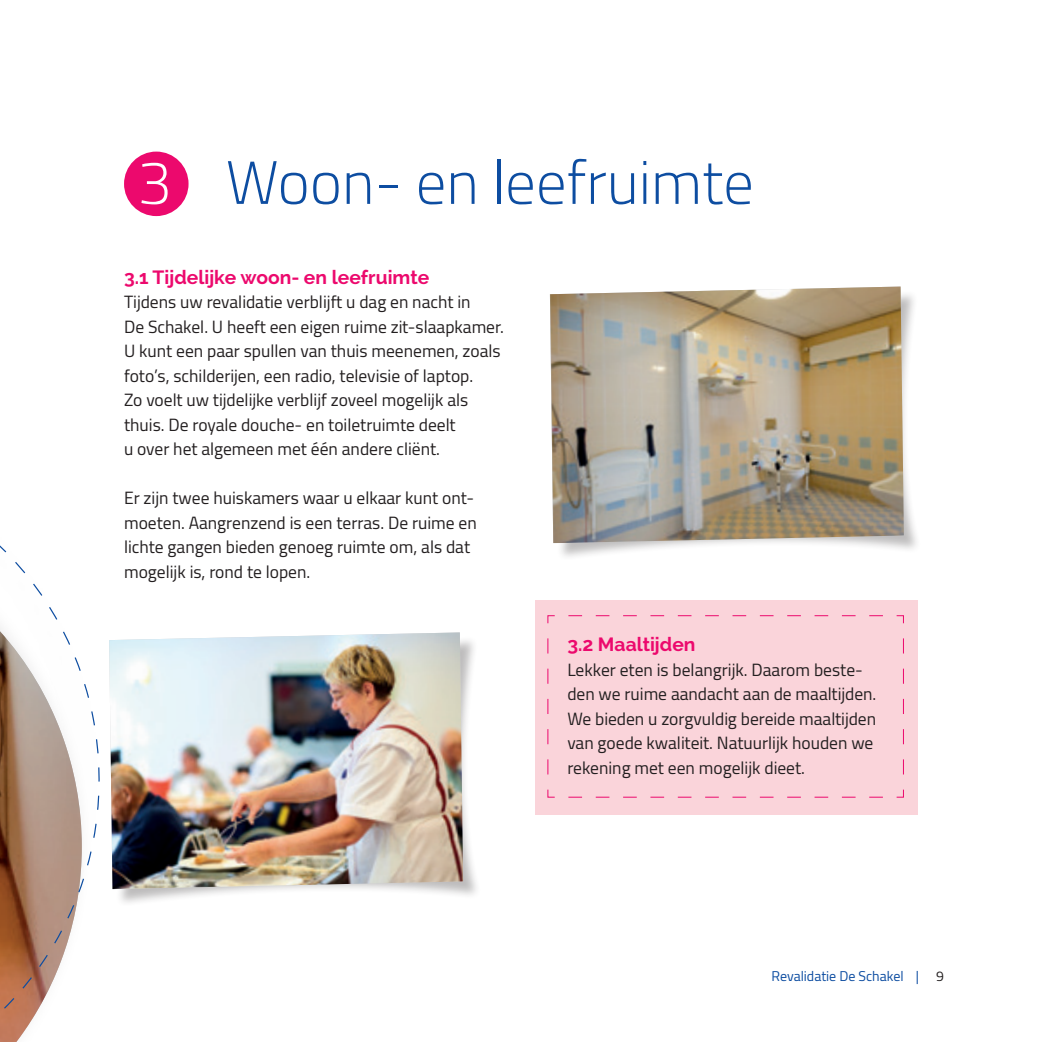
<style>
.page{position:relative;width:1042px;height:1042px;background:#fff}
.page>*{position:absolute;margin:0;border:0;box-sizing:border-box;transform-origin:0 0}
.t1{font:300 61.25px "Cairo";color:#0d4da1}
.t2{font:700 19.25px "Raleway";color:#ec096d}
.t3{font:17.5px/24.5px "Cairo";color:#231f20}
.t4{font:14px "Cairo";color:#0d4da1}
.s1{color:#fff}
.s2{color:#231f20}
</style>
<div class="page">
<div style="left:124px;top:152px;width:65px;height:64px;background:#ec096d;border-radius:50%"></div>
<div style="left:536px;top:600px;width:382px;height:215px;background:#fad4da"></div>
<svg style="left:547px;top:615px;width:357px;height:183px"></svg>
<div style="left:556px;top:289px;width:366px;height:272px;background:#231f20;opacity:.3"></div>
<img style="left:550px;top:286px;width:354px;height:257px">
<div style="left:115px;top:635px;width:366px;height:272px;background:#231f20;opacity:.3"></div>
<img style="left:109px;top:632px;width:354px;height:257px">
<svg style="left:96px;top:739px;width:4px;height:89px"></svg>
<svg style="left:0;top:545px;width:96px;height:497px"></svg>
<h1 class="t1" style="left:137px;top:132px;width:618px"><span class="s1">3</span> Woon- en leefruimte</h1>
<p class="t2" style="left:124px;top:266px;width:307px">3.1 Tijdelijke woon- en leefruimte</p>
<p class="t3" style="left:124px;top:289px;width:381px">Tijdens uw revalidatie verblijft u dag en nacht in<br>De Schakel. U heeft een eigen ruime zit-slaapkamer.<br>U kunt een paar spullen van thuis meenemen, zoals foto’s, schilderijen, een radio, televisie of laptop.<br>Zo voelt uw tijdelijke verblijf zoveel mogelijk als thuis. De royale douche- en toiletruimte deelt<br>u over het algemeen met één andere cliënt.</p>
<p class="t3" style="left:124px;top:485px;width:354px">Er zijn twee huiskamers waar u elkaar kunt ont&shy;moeten. Aangrenzend is een terras. De ruime en lichte gangen bieden genoeg ruimte om, als dat mogelijk is, rond te lopen.</p>
<p class="t2" style="left:567px;top:633px;width:130px">3.2 Maaltijden</p>
<p class="t3" style="left:567px;top:657px;width:310px">Lekker eten is belangrijk. Daarom beste&shy;den we ruime aandacht aan de maaltijden.<br>We bieden u zorgvuldig bereide maaltijden van goede kwaliteit. Natuurlijk houden we rekening met een mogelijk dieet.</p>
<p class="t4" style="left:771px;top:964px;width:174px">Revalidatie De Schakel | <span class="s2">9</span></p>
</div>
